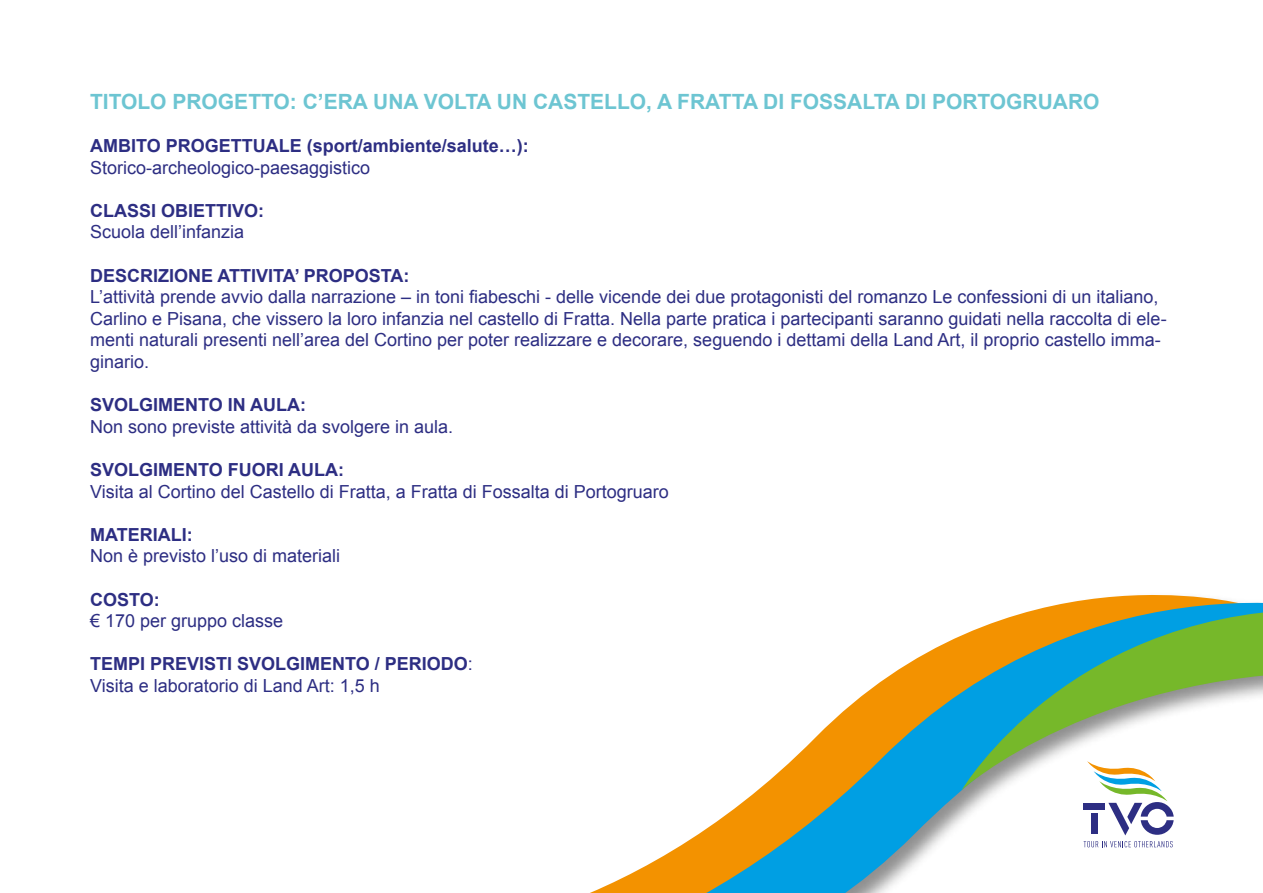
<style>
.page{position:relative;width:1263px;height:893px;background:#fff}
.page>*{position:absolute;margin:0;border:0;box-sizing:border-box;transform-origin:0 0}
.t1{font:700 21px "Arial";color:#6dc5d2}
.t2{font:18px/21.6px "Arial";color:#2d2e83}
.t3{font:700 18px "Arial";color:#2d2e83}
.s1{font-weight:700}
</style>
<div class="page">
<svg style="left:590px;top:635px;width:582px;height:258px"></svg>
<svg style="left:962px;top:595px;width:301px;height:195px"></svg>
<div style="left:1084px;top:803px;width:21px;height:7px;background:#2d2e83"></div>
<svg style="left:1083px;top:841px;width:90px;height:6px"></svg>
<svg style="left:1087px;top:761px;width:87px;height:74px"></svg>
<p class="t1" style="left:90px;top:88px;width:1011px">TITOLO PROGETTO: C’ERA UNA VOLTA UN CASTELLO, A FRATTA DI FOSSALTA DI PORTOGRUARO</p>
<p class="t3" style="left:90px;top:134px;width:440px">AMBITO PROGETTUALE (sport/ambiente/salute…):</p>
<p class="t2" style="left:90px;top:157px;width:282px">Storico-archeologico-paesaggistico</p>
<p class="t3" style="left:90px;top:199px;width:176px">CLASSI OBIETTIVO:</p>
<p class="t2" style="left:90px;top:222px;width:156px">Scuola dell’infanzia</p>
<p class="t3" style="left:90px;top:263px;width:321px">DESCRIZIONE ATTIVITA’ PROPOSTA:</p>
<p class="t2" style="left:90px;top:286px;width:1078px">L’attività prende avvio dalla narrazione – in toni fiabeschi - delle vicende dei due protagonisti del romanzo Le confessioni di un italiano, Carlino e Pisana, che vissero la loro infanzia nel castello di Fratta. Nella parte pratica i partecipanti saranno guidati nella raccolta di ele&shy;menti naturali presenti nell’area del Cortino per poter realizzare e decorare, seguendo i dettami della Land Art, il proprio castello imma&shy;ginario.</p>
<p class="t3" style="left:90px;top:393px;width:217px">SVOLGIMENTO IN AULA:</p>
<p class="t2" style="left:90px;top:416px;width:365px">Non sono previste attività da svolgere in aula.</p>
<p class="t3" style="left:90px;top:458px;width:255px">SVOLGIMENTO FUORI AULA:</p>
<p class="t2" style="left:90px;top:481px;width:580px">Visita al Cortino del Castello di Fratta, a Fratta di Fossalta di Portogruaro</p>
<p class="t3" style="left:90px;top:523px;width:104px">MATERIALI:</p>
<p class="t2" style="left:90px;top:546px;width:252px">Non è previsto l’uso di materiali</p>
<p class="t3" style="left:90px;top:587px;width:71px">COSTO:</p>
<p class="t2" style="left:90px;top:610px;width:195px">€ 170 per gruppo classe</p>
<p class="t2" style="left:90px;top:654px;width:384px"><span class="s1">TEMPI PREVISTI SVOLGIMENTO / PERIODO</span>:<br>Visita e laboratorio di Land Art: 1,5 h</p>
</div>
